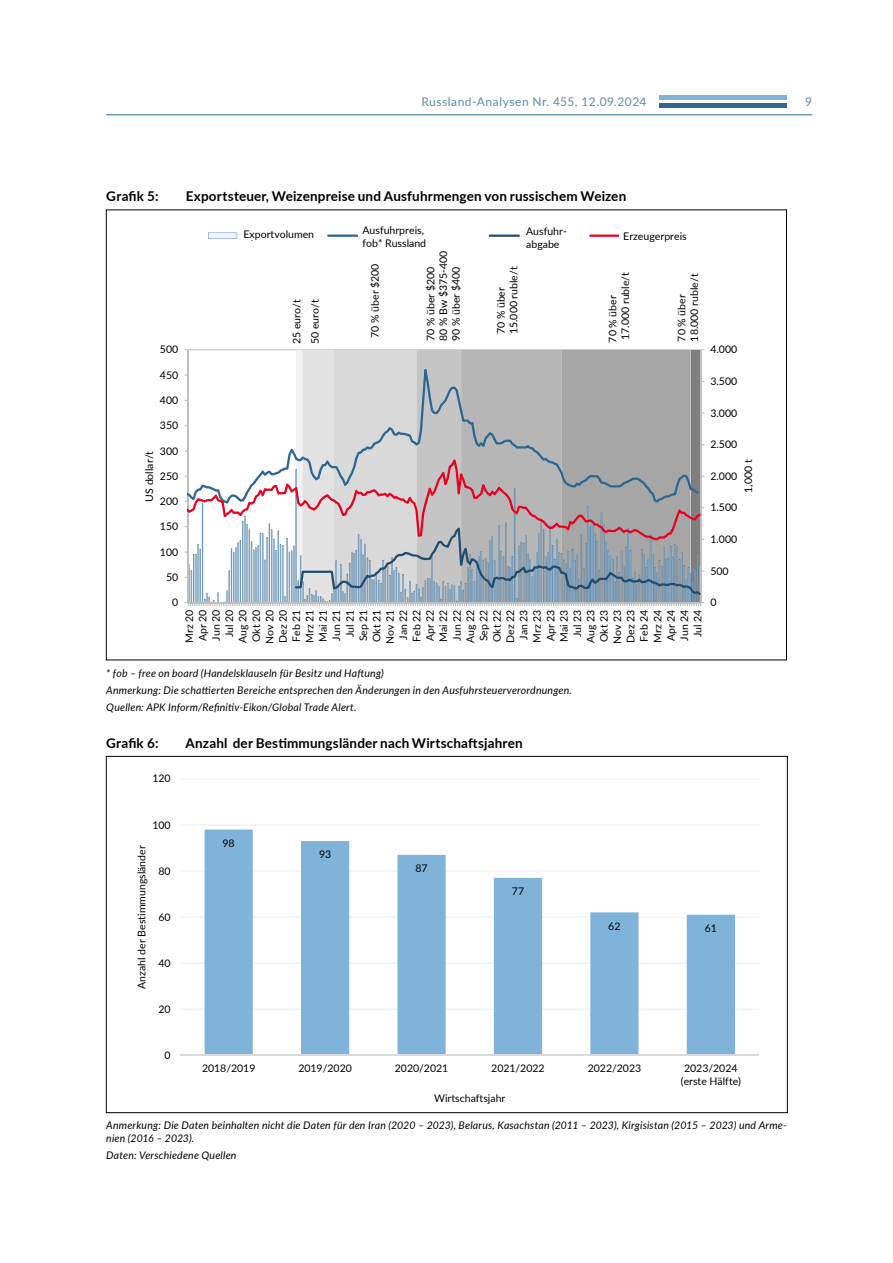
<style>
.page{position:relative;width:893px;height:1263px;background:#fff}
.page>*{position:absolute;margin:0;border:0;box-sizing:border-box;transform-origin:0 0}
.Ueberschrift_Tabelle{font:700 13.5px "Lato";letter-spacing:.01em;color:#000}
.t1{font:12px "Lato";letter-spacing:.045em;color:#5d8aad}
.t2{font:10.5px/13.4px "Lato";color:#000}
.Quelle_Tabelle_Grafik{font:italic 10.5px/12.6px "Lato";letter-spacing:.02em;color:#000}
</style>
<div class="page">
<div style="left:659px;top:103px;width:128px;height:5px;background:#2c6794"></div>
<hr style="left:659px;top:96px;width:128px;height:4px;background:#80b3d9">
<hr style="left:106px;top:114px;width:706px;height:1px;background:#2c6794">
<svg style="left:185px;top:349px;width:519px;height:257px"></svg>
<svg style="left:208px;top:233px;width:29px;height:6px"></svg>
<hr style="left:327px;top:235px;width:31px;height:2px;background:#2c6794">
<hr style="left:489px;top:235px;width:31px;height:2px;background:#214d6f">
<hr style="left:589px;top:235px;width:31px;height:2px;background:#ea0021">
<div style="left:619px;top:230px;width:81px;height:11px;background:#fff"></div>
<hr style="left:180px;top:1009px;width:579px;height:1px;background:#d9d9d9">
<hr style="left:180px;top:963px;width:579px;height:1px;background:#d9d9d9">
<hr style="left:180px;top:917px;width:579px;height:1px;background:#d9d9d9">
<hr style="left:180px;top:871px;width:579px;height:1px;background:#d9d9d9">
<hr style="left:180px;top:825px;width:579px;height:1px;background:#d9d9d9">
<hr style="left:180px;top:779px;width:579px;height:1px;background:#d9d9d9">
<svg style="left:205px;top:829px;width:530px;height:225px"></svg>
<hr style="left:180px;top:1054px;width:579px;height:2px;background:#d9d9d9">
<p class="t1" style="left:421px;top:93px;width:226px">Russland-Analysen Nr. 455, 12.09.2024</p>
<p class="t1" style="left:805px;top:93px;width:8px">9</p>
<p class="Ueberschrift_Tabelle" style="left:106px;top:187px;width:54px">Grafik 5:</p>
<p class="Ueberschrift_Tabelle" style="left:186px;top:187px;width:442px">Exportsteuer, Weizenpreise und Ausfuhrmengen von russischem Weizen</p>
<p class="t2" style="left:160px;top:342px;width:20px">500</p>
<p class="t2" style="left:160px;top:368px;width:20px">450</p>
<p class="t2" style="left:160px;top:393px;width:20px">400</p>
<p class="t2" style="left:160px;top:418px;width:20px">350</p>
<p class="t2" style="left:160px;top:444px;width:20px">300</p>
<p class="t2" style="left:142px;top:502px;width:52px;rotate:-90deg">US dollar/t</p>
<p class="t2" style="left:160px;top:469px;width:20px">250</p>
<p class="t2" style="left:160px;top:494px;width:20px">200</p>
<p class="t2" style="left:160px;top:519px;width:20px">150</p>
<p class="t2" style="left:160px;top:545px;width:20px">100</p>
<p class="t2" style="left:166px;top:570px;width:14px">50</p>
<p class="t2" style="left:172px;top:595px;width:8px">0</p>
<p class="t2" style="left:362px;top:224px;width:65px;line-height:12.6px">Ausfuhrpreis, fob* Russland</p>
<p class="t2" style="left:526px;top:224px;width:42px;line-height:12.6px">Ausfuhr‐ abgabe</p>
<p class="t2" style="left:623px;top:229px;width:65px">Erzeugerpreis</p>
<p class="t2" style="left:243px;top:227px;width:72px">Exportvolumen</p>
<p class="t2" style="left:360px;top:228px;width:110px">export price, fob Russia</p>
<p class="t2" style="left:522px;top:228px;width:49px">export tax</p>
<p class="t2" style="left:622px;top:228px;width:69px">prod c price</p>
<p class="t2" style="left:240px;top:228px;width:68px">export volume</p>
<p class="t2" style="left:424px;top:341px;width:92px;line-height:12.6px;rotate:-90deg">70 % über $200<br>80 % Bw $375‐400<br>90 % über $400</p>
<p class="t2" style="left:368px;top:338px;width:76px;rotate:-90deg">70 % über $200</p>
<p class="t2" style="left:494px;top:334px;width:69px;line-height:12.6px;rotate:-90deg">70 % über<br>15.000 ruble/t</p>
<p class="t2" style="left:606px;top:343px;width:72px;line-height:12.6px;rotate:-90deg">70 % über<br>17.000 ruble/t</p>
<p class="t2" style="left:675px;top:342px;width:69px;line-height:12.6px;rotate:-90deg">70 % über<br>18.000 ruble/t</p>
<p class="t2" style="left:287px;top:344px;width:46px;line-height:18.5px;rotate:-90deg">25 euro/t<br>50 euro/t</p>
<p class="t2" style="left:182px;top:644px;width:36px;text-align:right;rotate:-90deg">Mrz 20<br>Apr 20<br>Jun 20<br>Jul 20<br>Aug 20<br>Okt 20<br>Nov 20<br>Dez 20<br>Feb 21<br>Mrz 21<br>Mai 21<br>Jun 21<br>Jul 21<br>Sep 21<br>Okt 21<br>Nov 21<br>Jan 22<br>Feb 22<br>Apr 22<br>Mai 22<br>Jun 22<br>Aug 22<br>Sep 22<br>Okt 22<br>Dez 22<br>Jan 23<br>Mrz 23<br>Apr 23<br>Mai 23<br>Jul 23<br>Aug 23<br>Okt 23<br>Nov 23<br>Dez 23<br>Feb 24<br>Mrz 24<br>Apr 24<br>Jun 24<br>Jul 24</p>
<p class="t2" style="left:710px;top:342px;width:28px">4.000</p>
<p class="t2" style="left:710px;top:374px;width:28px">3.500</p>
<p class="t2" style="left:710px;top:406px;width:28px">3.000</p>
<p class="t2" style="left:710px;top:437px;width:28px">2.500</p>
<p class="t2" style="left:741px;top:493px;width:35px;rotate:-90deg">1,000 t</p>
<p class="t2" style="left:710px;top:469px;width:28px">2.000</p>
<p class="t2" style="left:710px;top:500px;width:28px">1.500</p>
<p class="t2" style="left:710px;top:532px;width:28px">1.000</p>
<p class="t2" style="left:710px;top:564px;width:20px">500</p>
<p class="t2" style="left:710px;top:595px;width:8px">0</p>
<p class="Quelle_Tabelle_Grafik" style="left:106px;top:666px;width:279px">* fob – free on board (Handelsklauseln für Besitz und Haftung)</p>
<p class="Quelle_Tabelle_Grafik" style="left:106px;top:683px;width:467px">Anmerkung: Die schattierten Bereiche entsprechen den Änderungen in den Ausfuhrsteuerverordnungen.</p>
<p class="Quelle_Tabelle_Grafik" style="left:106px;top:700px;width:252px">Quellen: APK Inform/Refinitiv-Eikon/Global Trade Alert.</p>
<p class="Ueberschrift_Tabelle" style="left:106px;top:733px;width:54px">Grafik 6:</p>
<p class="Ueberschrift_Tabelle" style="left:186px;top:733px;width:339px">Anzahl der Bestimmungsländer nach Wirtschaftsjahren</p>
<p class="t2" style="left:152px;top:771px;width:20px">120</p>
<p class="t2" style="left:152px;top:818px;width:20px">100</p>
<p class="t2" style="left:135px;top:988px;width:145px;rotate:-90deg">Anzahl der Bestimmungsländer</p>
<p class="t2" style="left:159px;top:864px;width:14px">80</p>
<p class="t2" style="left:159px;top:910px;width:14px">60</p>
<p class="t2" style="left:159px;top:956px;width:14px">40</p>
<p class="t2" style="left:159px;top:1002px;width:14px">20</p>
<p class="t2" style="left:165px;top:1048px;width:8px">0</p>
<p class="t2" style="left:222px;top:836px;width:14px">98</p>
<p class="t2" style="left:319px;top:847px;width:14px">93</p>
<p class="t2" style="left:415px;top:861px;width:14px">87</p>
<p class="t2" style="left:512px;top:884px;width:14px">77</p>
<p class="t2" style="left:608px;top:919px;width:14px">62</p>
<p class="t2" style="left:705px;top:921px;width:14px">61</p>
<p class="t2" style="left:202px;top:1061px;width:55px">2018/2019</p>
<p class="t2" style="left:298px;top:1061px;width:55px">2019/2020</p>
<p class="t2" style="left:395px;top:1061px;width:55px">2020/2021</p>
<p class="t2" style="left:491px;top:1061px;width:55px">2021/2022</p>
<p class="t2" style="left:588px;top:1061px;width:55px">2022/2023</p>
<p class="t2" style="left:681px;top:1062px;width:62px;line-height:12.6px;text-align:center">2023/2024 (erste Hälfte)</p>
<p class="t2" style="left:434px;top:1091px;width:73px">Wirtschaftsjahr</p>
<p class="Quelle_Tabelle_Grafik" style="left:106px;top:1119px;width:682px">Anmerkung: Die Daten beinhalten nicht die Daten für den Iran (2020 – 2023), Belarus, Kasachstan (2011 – 2023), Kirgisistan (2015 – 2023) und Arme&shy;nien (2016 – 2023).</p>
<p class="Quelle_Tabelle_Grafik" style="left:106px;top:1148px;width:132px">Daten: Verschiedene Quellen</p>
</div>
